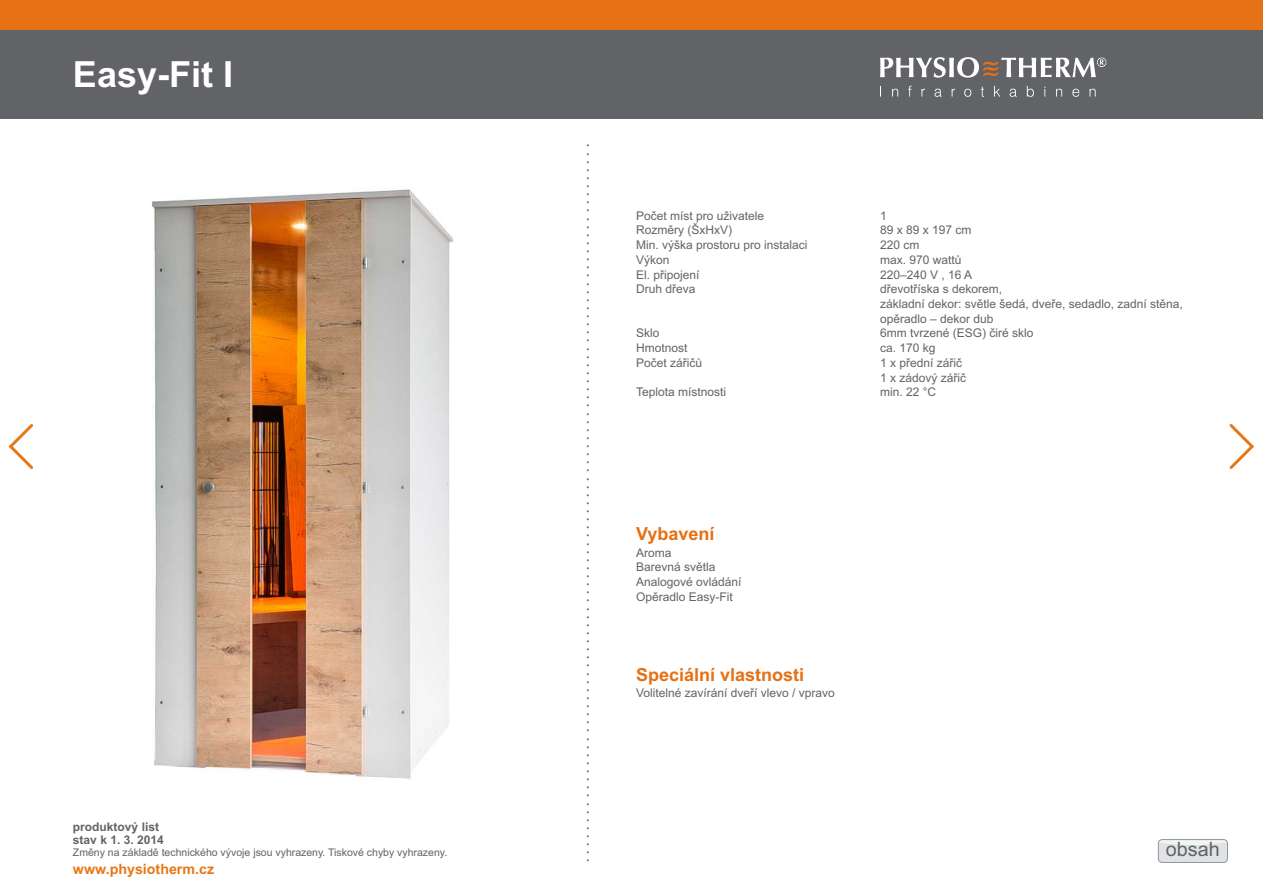
<style>
.page{position:relative;width:1263px;height:893px;background:#fff}
.page>*{position:absolute;margin:0;border:0;box-sizing:border-box;transform-origin:0 0}
.t1{font:700 36px "Arial";color:#fff}
.t2{font:19.8px "Arial";color:#616366}
.t3{font:700 18px "Arial";color:#e67014}
.t4{font:700 14.25px "Arial";color:#e87817}
.t5{font:12px/14.7px "Arial";color:#616366}
.t6{font:700 12px/13.4px "Arial";color:#616366}
.t7{font:10.5px "Arial";color:#616366}
</style>
<div class="page">
<img style="left:151px;top:189px;width:303px;height:590px">
<div style="left:0;top:20px;width:1263px;height:99px;background:#616366"></div>
<div style="left:0;top:0;width:1263px;height:29px;background:#e67014"></div>
<svg style="left:880px;top:57px;width:226px;height:40px"></svg>
<svg style="left:1229px;top:424px;width:26px;height:45px"></svg>
<svg style="left:8px;top:424px;width:26px;height:45px"></svg>
<div style="left:1158px;top:839px;width:69px;height:23px;background:#e0e3e6;border-radius:4px"></div>
<svg style="left:1160px;top:841px;width:66px;height:4px"></svg>
<div style="left:1158px;top:839px;width:70px;height:24px;border:1px solid #969494;border-radius:4px"></div>
<h1 class="t1" style="left:73px;top:61px;width:162px">Easy-Fit I</h1>
<p class="t6" style="left:73px;top:821px;width:92px">produktový list stav k 1. 3. 2014</p>
<p class="t7" style="left:73px;top:848px;width:376px">Změny na základě technického vývoje jsou vyhrazeny. Tiskové chyby vyhrazeny.</p>
<p class="t4" style="left:73px;top:864px;width:143px">www.physiotherm.cz</p>
<p class="t6" style="left:579px;top:862px;width:720px;rotate:-90deg">.........................................................................................</p>
<p class="t5" style="left:636px;top:209px;width:173px">Počet míst pro uživatele<br>Rozměry (ŠxHxV)<br>Min. výška prostoru pro instalaci<br>Výkon<br>El. připojení<br>Druh dřeva</p>
<p class="t5" style="left:636px;top:327px;width:68px">Sklo<br>Hmotnost<br>Počet zářičů</p>
<p class="t5" style="left:636px;top:386px;width:92px">Teplota místnosti</p>
<p class="t5" style="left:880px;top:209px;width:304px">1<br>89 x 89 x 197 cm<br>220 cm<br>max. 970 wattů<br>220–240 V , 16 A<br>dřevotříska s dekorem,<br>základní dekor: světle šedá, dveře, sedadlo, zadní stěna, opěradlo – dekor dub<br>6mm tvrzené (ESG) čiré sklo<br>ca. 170 kg<br>1 x přední zářič<br>1 x zádový zářič<br>min. 22 °C</p>
<h3 class="t3" style="left:636px;top:527px;width:80px">Vybavení</h3>
<p class="t5" style="left:636px;top:546px;width:107px">Aroma<br>Barevná světla<br>Analogové ovládání<br>Opěradlo Easy-Fit</p>
<h3 class="t3" style="left:636px;top:667px;width:170px">Speciální vlastnosti</h3>
<p class="t5" style="left:636px;top:686px;width:200px">Volitelné zavírání dveří vlevo / vpravo</p>
<h2 class="t2" style="left:1166px;top:842px;width:55px">obsah</h2>
</div>
